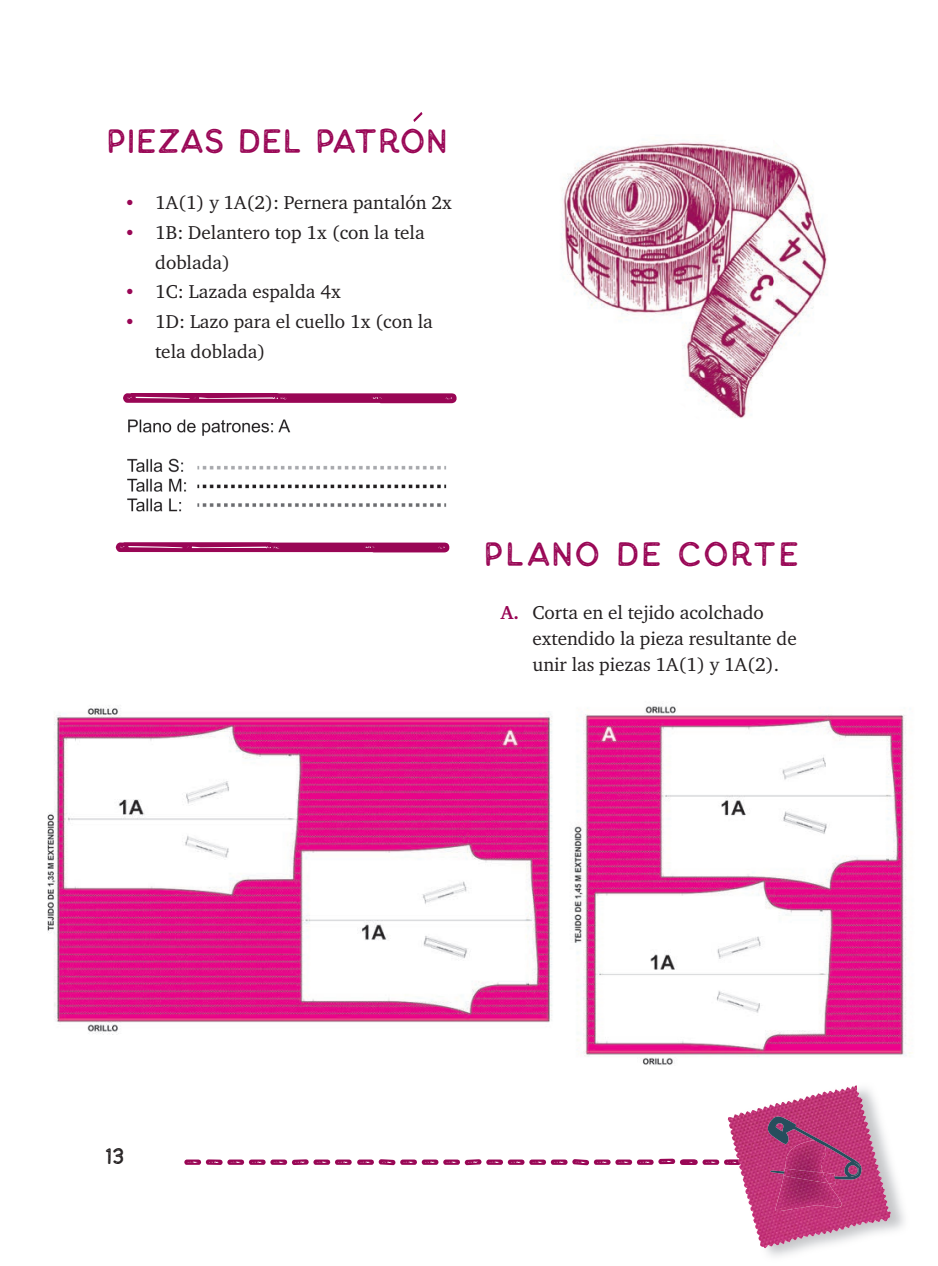
<style>
.page{position:relative;width:938px;height:1266px;background:#fff}
.page>*{position:absolute;margin:0;border:0;box-sizing:border-box;transform-origin:0 0}
.t1{font:31.5px "Thistails Sans Rough";letter-spacing:-.04em;color:#990655}
.t2{font:31.5px "Thistails Sans Rough";color:#990655}
.t3{font:21px "Thistails Sans Rough";color:#231f20}
.t4{font:19.25px/29.8px "Charter EF";color:#231f20}
.s1{color:#990655}
.s2{font-weight:700;color:#990655}
</style>
<div class="page">
<svg style="left:184px;top:1159px;width:167px;height:6px"></svg>
<img style="left:739px;top:1102px;width:114px;height:12px">
<img style="left:782px;top:1086px;width:72px;height:18px">
<svg style="left:357px;top:1114px;width:504px;height:65px"></svg>
<img style="left:774px;top:1175px;width:68px;height:36px">
<img style="left:783px;top:1168px;width:45px;height:15px">
<img style="left:115px;top:396px;width:342px;height:154px">
<div style="left:344px;top:403px;width:114px;height:35px;background:#fff"></div>
<svg style="left:123px;top:393px;width:333px;height:10px"></svg>
<svg style="left:116px;top:542px;width:333px;height:10px"></svg>
<img style="left:561px;top:142px;width:212px;height:235px">
<img style="left:773px;top:153px;width:55px;height:196px">
<img style="left:690px;top:377px;width:64px;height:41px">
<img style="left:47px;top:707px;width:505px;height:328px">
<img style="left:572px;top:706px;width:341px;height:359px">
<svg style="left:413px;top:112px;width:9px;height:10px"></svg>
<h1 class="t1" style="left:105px;top:126px;width:344px">PIEZAS DEL PATRON</h1>
<p class="t4" style="left:124px;top:187px;width:329px"><span class="s1">•</span> 1A(1) y 1A(2): Pernera pantalón 2x</p>
<p class="t4" style="left:155px;top:217px;width:271px;text-indent:-31px"><span class="s1">•</span> 1B: Delantero top 1x (con la tela doblada)</p>
<p class="t4" style="left:124px;top:277px;width:218px"><span class="s1">•</span> 1C: Lazada espalda 4x</p>
<p class="t4" style="left:155px;top:306px;width:279px;text-indent:-31px"><span class="s1">•</span> 1D: Lazo para el cuello 1x (con la tela doblada)</p>
<h1 class="t2" style="left:482px;top:538px;width:318px">PLANO DE CORTE</h1>
<p class="t4" style="left:532px;top:598px;width:266px;line-height:26.2px;text-indent:-31px"><span class="s2">A.</span> Corta en el tejido acolchado extendido la pieza resultante de unir las piezas 1A(1) y 1A(2).</p>
<p class="t3" style="left:105px;top:1145px;width:20px">13</p>
</div>
